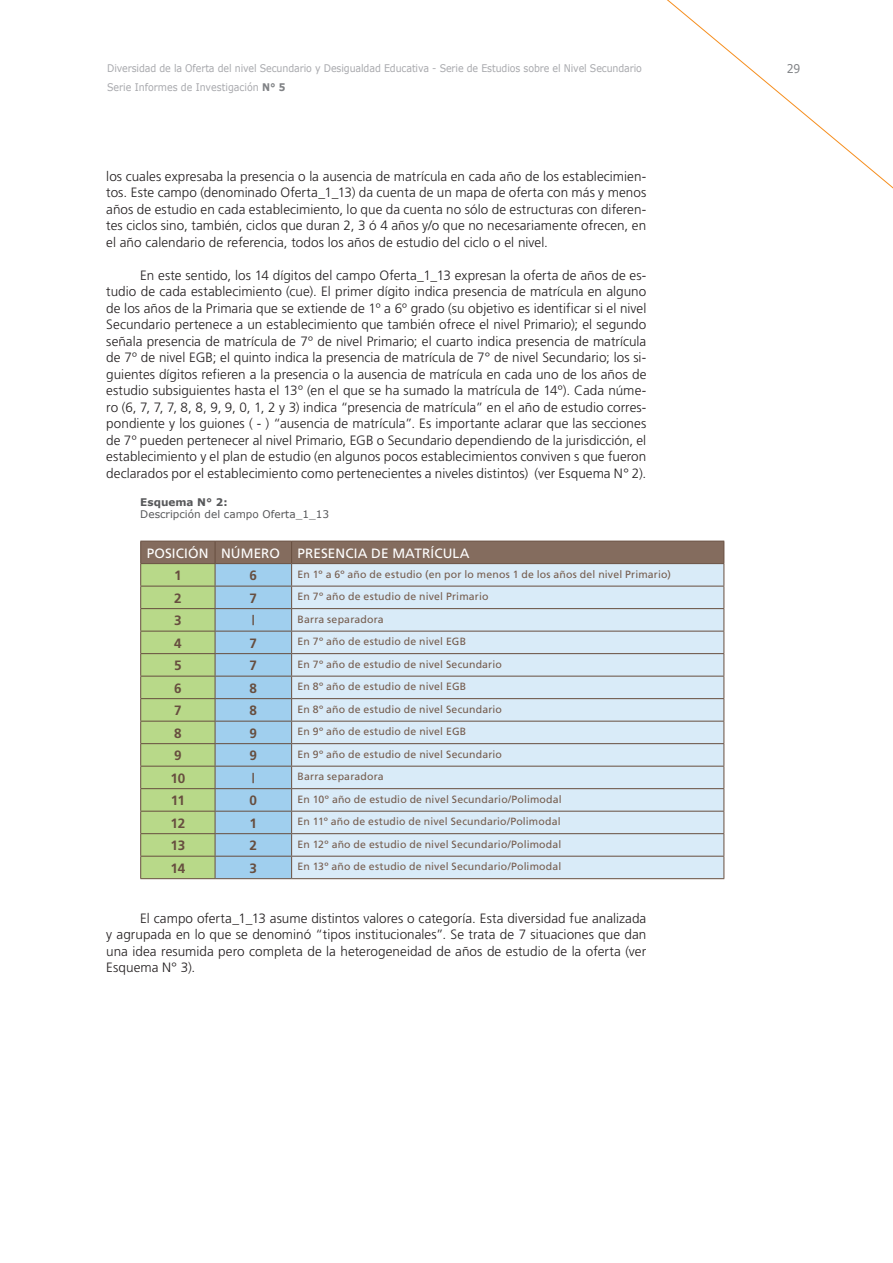
<style>
.page{position:relative;width:893px;height:1263px;background:#fff}
.page>*{position:absolute;margin:0;border:0;box-sizing:border-box;transform-origin:0 0}
.t1{font:300 13.5px/16.5px "Frutiger";letter-spacing:.005em;color:#231f20;text-align:justify}
.t2{font:13.5px "Frutiger";letter-spacing:.01em;color:#fff}
.t3{font:700 13.5px "Frutiger";letter-spacing:-.025em;color:#674e3f}
.t4{font:12px "Verdana";color:#808285;scale:.9 1}
.t5{font:10.5px "Frutiger";letter-spacing:.015em;color:#765d4e}
.t6{font:10.5px "Verdana";letter-spacing:-.01em;color:#a8a9ad;scale:.9 1}
.t7{font:10.5px "Verdana";color:#57585a}
.t8{font:700 10.5px "Verdana";color:#57585a}
.s1{font-weight:700;color:#808285}
</style>
<div class="page">
<svg style="left:667px;top:0;width:226px;height:189px"></svg>
<svg style="left:140px;top:541px;width:585px;height:338px;background:#c3d5d7"></svg>
<hr style="left:140px;top:878px;width:75px;height:1px;background:#674e3f">
<hr style="left:215px;top:878px;width:77px;height:1px;background:#674e3f">
<hr style="left:292px;top:878px;width:432px;height:1px;background:#674e3f">
<p class="t6" style="left:107px;top:62px;width:596px">Diversidad de la Oferta del nivel Secundario y Desigualdad Educativa - Serie de Estudios sobre el Nivel Secundario</p>
<p class="t4" style="left:787px;top:61px;width:17px">29</p>
<p class="t6" style="left:107px;top:80px;width:200px">Serie Informes de Investigación <span class="s1">N° 5</span></p>
<p class="t1" style="left:106px;top:168px;width:541px">los cuales expresaba la presencia o la ausencia de matrícula en cada año de los establecimien&shy;tos. Este campo (denominado Oferta_1_13) da cuenta de un mapa de oferta con más y menos años de estudio en cada establecimiento, lo que da cuenta no sólo de estructuras con diferen&shy;tes ciclos sino, también, ciclos que duran 2, 3 ó 4 años y/o que no necesariamente ofrecen, en el año calendario de referencia, todos los años de estudio del ciclo o el nivel.</p>
<p class="t1" style="left:106px;top:267px;width:542px;text-indent:34px">En este sentido, los 14 dígitos del campo Oferta_1_13 expresan la oferta de años de es&shy;tudio de cada establecimiento (cue). El primer dígito indica presencia de matrícula en alguno de los años de la Primaria que se extiende de 1º a 6º grado (su objetivo es identificar si el nivel Secundario pertenece a un establecimiento que también ofrece el nivel Primario); el segundo señala presencia de matrícula de 7º de nivel Primario; el cuarto indica presencia de matrícula de 7º de nivel EG B; el quinto indica la presencia de matrícula de 7° de nivel Secundario; los si&shy;guientes dígitos refieren a la presencia o la ausencia de matrícula en cada uno de los años de estudio subsiguientes hasta el 13º (en el que se ha sumado la matrícula de 14º). Cada núme&shy;ro (6, 7, 7, 7, 8, 8, 9, 9, 0, 1, 2 y 3) indica “presencia de matrícula” en el año de estudio corres&shy;pondiente y los guiones ( - ) “ausencia de matrícula”. Es importante aclarar que las secciones de 7º pueden pertenecer al nivel Primario, EG B o Secundario dependiendo de la jurisdicción, el establecimiento y el plan de estudio (en algunos pocos establecimientos conviven s que fueron declarados por el establecimiento como pertenecientes a niveles distintos) (ver Esquema N ° 2).</p>
<p class="t8" style="left:140px;top:496px;width:89px">Esquema N° 2:</p>
<p class="t7" style="left:140px;top:508px;width:190px">Descripción del campo Oferta_1_13</p>
<p class="t2" style="left:147px;top:545px;width:17px">Posición</p>
<p class="t2" style="left:221px;top:545px;width:31px">Número</p>
<p class="t2" style="left:298px;top:545px;width:17px">Presencia</p>
<p class="t2" style="left:371px;top:545px;width:32px">de matr</p>
<p class="t2" style="left:430px;top:545px;width:14px">ícula</p>
<p class="t3" style="left:174px;top:567px;width:9px">1</p>
<p class="t3" style="left:250px;top:567px;width:9px">6</p>
<p class="t5" style="left:298px;top:568px;width:375px">En 1º a 6º año de estudio (en por lo menos 1 de los años del nivel Primario)</p>
<p class="t3" style="left:174px;top:590px;width:9px">2</p>
<p class="t3" style="left:250px;top:590px;width:9px">7</p>
<p class="t5" style="left:298px;top:590px;width:192px">En 7º año de estudio de nivel Primario</p>
<p class="t3" style="left:174px;top:612px;width:9px">3</p>
<p class="t3" style="left:252px;top:612px;width:4px">|</p>
<p class="t5" style="left:298px;top:613px;width:88px">Barra separadora</p>
<p class="t3" style="left:174px;top:635px;width:9px">4</p>
<p class="t3" style="left:250px;top:635px;width:9px">7</p>
<p class="t5" style="left:298px;top:635px;width:170px">En 7º año de estudio de nivel EGB</p>
<p class="t3" style="left:174px;top:657px;width:9px">5</p>
<p class="t3" style="left:250px;top:657px;width:9px">7</p>
<p class="t5" style="left:298px;top:658px;width:206px">En 7º año de estudio de nivel Secundario</p>
<p class="t3" style="left:174px;top:680px;width:9px">6</p>
<p class="t3" style="left:250px;top:680px;width:9px">8</p>
<p class="t5" style="left:298px;top:680px;width:170px">En 8º año de estudio de nivel EGB</p>
<p class="t3" style="left:174px;top:702px;width:9px">7</p>
<p class="t3" style="left:250px;top:702px;width:9px">8</p>
<p class="t5" style="left:298px;top:703px;width:206px">En 8º año de estudio de nivel Secundario</p>
<p class="t3" style="left:174px;top:725px;width:9px">8</p>
<p class="t3" style="left:250px;top:725px;width:9px">9</p>
<p class="t5" style="left:298px;top:725px;width:170px">En 9º año de estudio de nivel EGB</p>
<p class="t3" style="left:174px;top:747px;width:9px">9</p>
<p class="t3" style="left:250px;top:747px;width:9px">9</p>
<p class="t5" style="left:298px;top:748px;width:206px">En 9º año de estudio de nivel Secundario</p>
<p class="t3" style="left:170px;top:770px;width:16px">10</p>
<p class="t3" style="left:252px;top:770px;width:4px">|</p>
<p class="t5" style="left:298px;top:770px;width:88px">Barra separadora</p>
<p class="t3" style="left:171px;top:792px;width:16px">11</p>
<p class="t3" style="left:250px;top:792px;width:9px">0</p>
<p class="t5" style="left:298px;top:793px;width:266px">En 10º año de estudio de nivel Secundario/Polimodal</p>
<p class="t3" style="left:171px;top:815px;width:16px">12</p>
<p class="t3" style="left:250px;top:815px;width:9px">1</p>
<p class="t5" style="left:298px;top:815px;width:265px">En 11º año de estudio de nivel Secundario/Polimodal</p>
<p class="t3" style="left:171px;top:837px;width:16px">13</p>
<p class="t3" style="left:250px;top:837px;width:9px">2</p>
<p class="t5" style="left:298px;top:838px;width:265px">En 12º año de estudio de nivel Secundario/Polimodal</p>
<p class="t3" style="left:171px;top:860px;width:16px">14</p>
<p class="t3" style="left:250px;top:860px;width:9px">3</p>
<p class="t5" style="left:298px;top:860px;width:265px">En 13º año de estudio de nivel Secundario/Polimodal</p>
<p class="t1" style="left:106px;top:909px;width:541px;text-indent:34px">El campo oferta_1_13 asume distintos valores o categoría. Esta diversidad fue analizada y agrupada en lo que se denominó “tipos institucionales”. Se trata de 7 situaciones que dan una idea resumida pero completa de la heterogeneidad de años de estudio de la oferta (ver Esquema N ° 3).</p>
</div>
